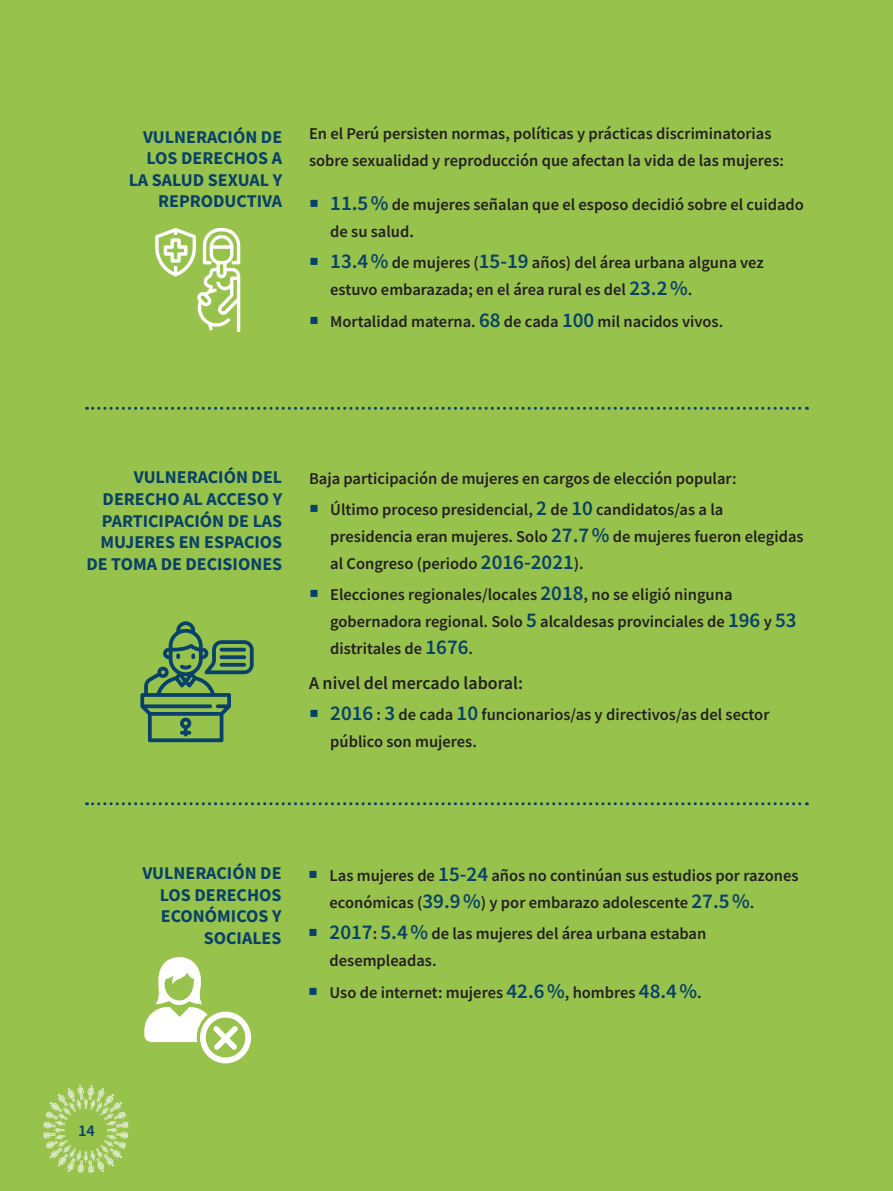
<style>
.page{position:relative;width:893px;height:1191px;background:#97c24c}
.page>*{position:absolute;margin:0;border:0;box-sizing:border-box;transform-origin:0 0}
.t1{font:700 18px/21.6px "Source Sans Pro";color:#084169;text-align:right}
.t2{font:600 18px "Source Sans Pro";color:#231f20}
.t3{font:600 16.5px/27px "Source Sans Pro";color:#231f20}
.t4{font:600 16.5px "Source Sans Pro";color:#084169}
.s1{color:#084169}
.s2{font-size:21px;color:#084169}
</style>
<div class="page">
<svg style="left:87px;top:407px;width:720px;height:3px"></svg>
<svg style="left:87px;top:802px;width:720px;height:3px"></svg>
<svg style="left:140px;top:621px;width:114px;height:121px"></svg>
<hr style="left:220px;top:648px;width:26px;height:3px;background:#084169;border-radius:2px">
<svg style="left:220px;top:655px;width:26px;height:4px"></svg>
<hr style="left:220px;top:663px;width:26px;height:3px;background:#084169;border-radius:2px">
<svg style="left:144px;top:957px;width:107px;height:106px"></svg>
<svg style="left:155px;top:228px;width:85px;height:104px"></svg>
<svg style="left:43px;top:1085px;width:86px;height:87px"></svg>
<p class="t1" style="left:129px;top:126px;width:155px">VULNERACIÓN DE<br>LOS DERECHOS A<br>LA SALUD SEXUAL Y<br>REPRODUCTIVA</p>
<p class="t3" style="left:309px;top:120px;width:476px">En el Perú persisten normas, políticas y prácticas discriminatorias sobre sexualidad y reproducción que afectan la vida de las mujeres:</p>
<p class="t3" style="left:330px;top:191px;width:475px;text-indent:-21px"><span class="s1">○</span> <span class="s2">11.5%</span> de mujeres señalan que el esposo decidió sobre el cuidado de su salud.</p>
<p class="t3" style="left:330px;top:249px;width:435px;text-indent:-21px"><span class="s1">○</span> <span class="s2">13.4%</span> de mujeres (<span class="s2">15-19</span> años) del área urbana alguna vez estuvo embarazada; en el área rural es del <span class="s2">23.2%</span>.</p>
<p class="t3" style="left:309px;top:307px;width:416px"><span class="s1">○</span> Mortalidad materna. <span class="s2">68</span> de cada <span class="s2">100</span> mil nacidos vivos.</p>
<p class="t1" style="left:87px;top:466px;width:197px">VULNERACIÓN DEL<br>DERECHO AL ACCESO Y<br>PARTICIPACIÓN DE LAS<br>MUJERES EN ESPACIOS<br>DE TOMA DE DECISIONES</p>
<p class="t3" style="left:309px;top:464px;width:429px">Baja participación de mujeres en cargos de elección popular:</p>
<p class="t3" style="left:330px;top:496px;width:475px;text-indent:-21px"><span class="s1">○</span> Último proceso presidencial, <span class="s2">2</span> de <span class="s2">10</span> candidatos/as a la presidencia eran mujeres. Solo <span class="s2">27.7%</span> de mujeres fueron elegidas al Congreso (periodo <span class="s2">2016-2021</span>).</p>
<p class="t3" style="left:330px;top:581px;width:468px;text-indent:-21px"><span class="s1">○</span> Elecciones regionales/locales <span class="s2">2018</span>, no se eligió ninguna gobernadora regional. Solo <span class="s2">5</span> alcaldesas provinciales de <span class="s2">196</span> y <span class="s2">53 </span>distritales de <span class="s2">1676</span>.</p>
<p class="t2" style="left:309px;top:671px;width:216px">A nivel del mercado laboral:</p>
<p class="t3" style="left:330px;top:701px;width:441px;text-indent:-21px"><span class="s1">○</span> <span class="s2">2016</span> : <span class="s2">3</span> de cada <span class="s2">10</span> funcionarios/as y directivos/as del sector público son mujeres.</p>
<p class="t1" style="left:142px;top:862px;width:141px">VULNERACIÓN DE<br>LOS DERECHOS<br>ECONÓMICOS Y<br>SOCIALES</p>
<p class="t3" style="left:330px;top:862px;width:470px;text-indent:-21px"><span class="s1">○</span> Las mujeres de <span class="s2">15-24</span> años no continúan sus estudios por razones económicas (<span class="s2">39.9%</span>) y por embarazo adolescente <span class="s2">27.5%</span>.</p>
<p class="t3" style="left:330px;top:920px;width:378px;text-indent:-21px"><span class="s1">○</span> <span class="s2">2017</span>: <span class="s2">5.4%</span> de las mujeres del área urbana estaban desempleadas.</p>
<p class="t3" style="left:308px;top:978px;width:395px"><span class="s1">○</span> Uso de internet: mujeres <span class="s2">42.6%</span>, hombres <span class="s2">48.4%</span>.</p>
<p class="t4" style="left:78px;top:1120px;width:18px">14</p>
</div>
